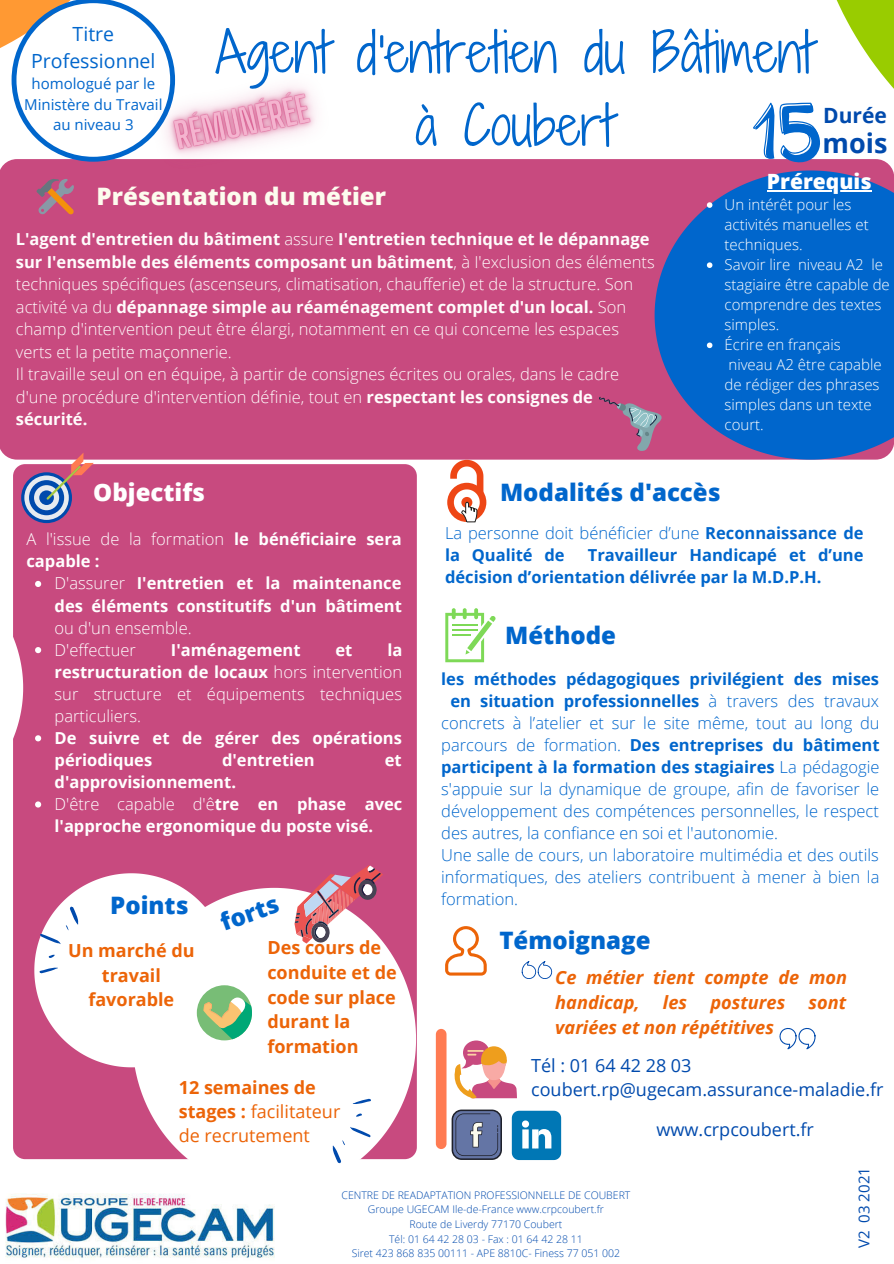
<style>
.page{position:relative;width:894px;height:1264px;background:#fff}
.page>*{position:absolute;margin:0;border:0;box-sizing:border-box;transform-origin:0 0}
.t1{font:52.5px/73.2px "Shadows Into Light Two";color:#06c;text-align:center}
.t2{font:700 27px "Open Sans";color:#004aad}
.t3{font:800 24px "Open Sans";color:#06c}
.t4{font:800 24px "Open Sans";color:#fdfcee}
.t5{font:800 24px "Open Sans";color:#fff}
.t6{font:800 21px "Open Sans";color:#fff}
.t7{font:700 21px "Open Sans";color:#004aad}
.t8{font:19.5px/27px "Open Sans";color:#06c;text-align:center}
.t9{font:italic 700 18.15px/25px "Open Sans";color:#ec6408}
.t10{font:700 18px/24.8px "Open Sans";color:#ec6408;text-align:center}
.t11{font:18px "Open Sans";color:#004aad}
.t12{font:18px/23.9px "Open Sans";color:#ec6408}
.t13{font:300 16.5px/22.5px "Open Sans";color:#fffcfc}
.t14{font:300 16.5px/22px "Open Sans";color:#06c;text-align:justify}
.t15{font:700 16.5px/22px "Open Sans";color:#fff}
.t16{font:700 16.5px/22px "Open Sans";color:#06c}
.t17{font:300 16.5px/22px "Open Sans";color:#fff;text-align:justify}
.t18{font:300 15px/20.1px "Open Sans";color:#fff}
.t19{font:15px/20.2px "Open Sans";color:#06c;text-align:center}
.t20{font:15px "Open Sans";color:#004aad}
.t21{font:300 10.5px "Open Sans";color:#004aad}
.s1{font-weight:700}
.s2{font-weight:300}
</style>
<div class="page">
<div style="left:13px;top:464px;width:404px;height:695px;background:#c84a7f;border-radius:12px"></div>
<div style="left:0;top:159px;width:752px;height:300px;background:#c84a7f"></div>
<svg style="left:654px;top:170px;width:239px;height:289px;background:#1e61c0"></svg>
<svg style="left:132px;top:887px;width:284px;height:277px;fill:#fff"></svg>
<img style="left:5px;top:1193px;width:270px;height:65px">
<svg style="left:445px;top:608px;width:50px;height:54px"></svg>
<svg style="left:0;top:0;width:164px;height:162px"></svg>
<div style="left:435px;top:1028px;width:11px;height:120px;background:#ff7b52;border-radius:5px"></div>
<svg style="left:521px;top:961px;width:31px;height:18px"></svg>
<svg style="left:779px;top:1028px;width:36px;height:21px"></svg>
<svg style="left:454px;top:1040px;width:63px;height:59px"></svg>
<svg style="left:451px;top:1109px;width:51px;height:50px;background:#697599"></svg>
<svg style="left:511px;top:1110px;width:50px;height:49px"></svg>
<svg style="left:21px;top:472px;width:51px;height:51px"></svg>
<svg style="left:24px;top:475px;width:45px;height:45px"></svg>
<svg style="left:29px;top:480px;width:35px;height:35px"></svg>
<div style="left:34px;top:485px;width:25px;height:25px;background:#e7ebf0;border-radius:50%"></div>
<div style="left:39px;top:490px;width:15px;height:15px;background:#004aad;border-radius:50%"></div>
<svg style="left:46px;top:452px;width:48px;height:48px"></svg>
<svg style="left:13px;top:580px;width:29px;height:228px"></svg>
<svg style="left:352px;top:1093px;width:19px;height:25px"></svg>
<svg style="left:327px;top:1126px;width:44px;height:37px;background:#ebecf5"></svg>
<svg style="left:281px;top:865px;width:102px;height:82px"></svg>
<svg style="left:34px;top:873px;width:218px;height:194px;background:#efe0e4"></svg>
<svg style="left:598px;top:397px;width:64px;height:54px;background:#b4648c"></svg>
<svg style="left:36px;top:177px;width:38px;height:38px"></svg>
<svg style="left:447px;top:460px;width:39px;height:62px"></svg>
<svg style="left:445px;top:926px;width:41px;height:49px"></svg>
<svg style="left:752px;top:0;width:141px;height:210px"></svg>
<hr style="left:766px;top:190px;width:105px;height:2px;background:#fff">
<img style="left:121px;top:39px;width:240px;height:166px">
<svg style="left:706px;top:202px;width:6px;height:6px"></svg>
<svg style="left:706px;top:262px;width:6px;height:6px"></svg>
<svg style="left:706px;top:342px;width:6px;height:6px"></svg>
<p class="t8" style="left:31px;top:20px;width:126px">Titre<br>Professionnel</p>
<p class="t19" style="left:24px;top:73px;width:140px">homologué par le<br>Ministère du Travail au niveau 3</p>
<p class="t1" style="left:215px;top:15px;width:599px">Agent d'entretien du Bâtiment à Coubert</p>
<p class="t7" style="left:823px;top:100px;width:65px">Durée</p>
<p class="t2" style="left:822px;top:124px;width:66px">mois</p>
<p class="t4" style="left:97px;top:179px;width:291px">Présentation du métier</p>
<p class="t13" style="left:16px;top:227px;width:640px"><span class="s1">L'agent d'entretien du bâtiment</span> assure <span class="s1">I'entretien technique et le dépannage sur I'ensemble des éléments composant un bâtiment</span>, à I'exclusion des éléments techniques spécifiques (ascenseurs, climatisation, chaufferie) et de la structure. Son activité va du <span class="s1">dépannage simple au réaménagement complet d'un local.</span> Son champ d'intervention peut être élargi, notamment en ce qui conceme les espaces verts et la petite maçonnerie.</p>
<p class="t13" style="left:16px;top:362px;width:604px">Il travaille seul on en équipe, à partir de consignes écrites ou orales, dans le cadre d'une procédure d'intervention définie, tout en <span class="s1">respectant les consignes de sécurité.</span></p>
<p class="t6" style="left:766px;top:167px;width:106px">Prérequis</p>
<p class="t18" style="left:724px;top:194px;width:146px">Un intérêt pour les activités manuelles et techniques.</p>
<p class="t18" style="left:724px;top:254px;width:167px">Savoir lire niveau A2 le stagiaire être capable de comprendre des textes simples.</p>
<p class="t18" style="left:724px;top:334px;width:158px">Écrire en français niveau A2 être capable de rédiger des phrases simples dans un texte court.</p>
<p class="t5" style="left:93px;top:475px;width:113px">Objectifs</p>
<p class="t3" style="left:500px;top:475px;width:222px">Modalités d'accès</p>
<p class="t15" style="left:26px;top:528px;width:377px"><span class="s2">A l'issue de la formation</span> le bénéficiaire sera capable :</p>
<p class="t15" style="left:55px;top:572px;width:349px;text-align:justify"><span class="s2">D'assurer</span> I'entretien et la maintenance des éléments constitutifs d'un bâtiment <span class="s2">ou d'un ensemble.</span></p>
<p class="t17" style="left:55px;top:638px;width:83px">D'effectuer</p>
<p class="t15" style="left:171px;top:638px;width:131px">I'aménagement</p>
<p class="t15" style="left:335px;top:638px;width:18px">et</p>
<p class="t17" style="left:55px;top:638px;width:349px;text-indent:333px"><span class="s1">la restructuration de locaux</span> hors intervention sur structure et équipements techniques particuliers.</p>
<p class="t15" style="left:55px;top:726px;width:349px">De suivre et de gérer des opérations périodiques</p>
<p class="t15" style="left:222px;top:748px;width:94px">d'entretien</p>
<p class="t15" style="left:384px;top:748px;width:18px">et</p>
<p class="t15" style="left:55px;top:770px;width:183px">d'approvisionnement.</p>
<p class="t15" style="left:55px;top:792px;width:349px"><span class="s2">D'être capable d'ê</span>tre en phase avec l'approche ergonomique du poste visé.</p>
<p class="t3" style="left:110px;top:888px;width:80px">Points</p>
<p class="t10" style="left:68px;top:937px;width:128px">Un marché du travail favorable</p>
<p class="t3" style="left:215px;top:907px;width:62px;rotate:-20deg">forts</p>
<p class="t10" style="left:267px;top:934px;width:131px;text-align:left">Des cours de conduite et de code sur place durant la formation</p>
<p class="t12" style="left:179px;top:1075px;width:163px"><span class="s1">12 semaines de stages :</span> facilitateur de recrutement</p>
<p class="t14" style="left:445px;top:521px;width:420px">La personne doit bénéficier d’une <span class="s1">Reconnaissance de la Qualité de</span></p>
<p class="t16" style="left:445px;top:543px;width:420px;text-indent:143px">Travailleur Handicapé et d’une décision d’orientation délivrée par la M.D.P.H.</p>
<p class="t3" style="left:505px;top:618px;width:112px">Méthode</p>
<p class="t16" style="left:441px;top:667px;width:439px">les méthodes pédagogiques privilégient des mises</p>
<p class="t16" style="left:450px;top:689px;width:430px">en situation professionnelles <span class="s2">à travers des travaux</span></p>
<p class="t14" style="left:441px;top:711px;width:440px">concrets à l’atelier et sur le site même, tout au long du</p>
<p class="t16" style="left:441px;top:733px;width:440px"><span class="s2">parcours de formation.</span> Des entreprises du bâtiment</p>
<p class="t16" style="left:441px;top:755px;width:439px">participent à la formation des stagiaires <span class="s2">La pédagogie</span></p>
<p class="t14" style="left:441px;top:777px;width:439px">s'appuie sur la dynamique de groupe, afin de favoriser le</p>
<p class="t14" style="left:441px;top:799px;width:439px">développement des compétences personnelles, le respect</p>
<p class="t14" style="left:441px;top:821px;width:338px">des autres, la confiance en soi et l'autonomie.</p>
<p class="t14" style="left:441px;top:843px;width:439px">Une salle de cours, un laboratoire multimédia et des outils informatiques, des ateliers contribuent à mener à bien la formation.</p>
<p class="t3" style="left:499px;top:923px;width:153px">Témoignage</p>
<p class="t9" style="left:555px;top:964px;width:293px">Ce métier tient compte de mon handicap,</p>
<p class="t9" style="left:662px;top:989px;width:26px">les</p>
<p class="t9" style="left:710px;top:989px;width:76px">postures</p>
<p class="t9" style="left:808px;top:989px;width:39px">sont</p>
<p class="t9" style="left:555px;top:1014px;width:220px">variées et non répétitives</p>
<p class="t11" style="left:531px;top:1052px;width:162px">Tél : 01 64 42 28 03</p>
<p class="t11" style="left:531px;top:1077px;width:354px">coubert.rp@ugecam.assurance-maladie.fr</p>
<p class="t11" style="left:656px;top:1117px;width:159px">www.crpcoubert.fr</p>
<p class="t21" style="left:341px;top:1187px;width:290px">CENTRE DE READAPTATION PROFESSIONNELLE DE COUBERT</p>
<p class="t21" style="left:368px;top:1202px;width:237px">Groupe UGECAM Ile-de-France www.crpcoubert.fr</p>
<p class="t21" style="left:409px;top:1216px;width:154px">Route de Liverdy 77170 Coubert</p>
<p class="t21" style="left:389px;top:1231px;width:195px">Tél: 01 64 42 28 03 - Fax : 01 64 42 28 11</p>
<p class="t21" style="left:351px;top:1246px;width:270px">Siret 423 868 835 00111 - APE 8810C- Finess 77 051 002</p>
<p class="t20" style="left:853px;top:1247px;width:82px;rotate:-90deg">V2 03 2021</p>
</div>
